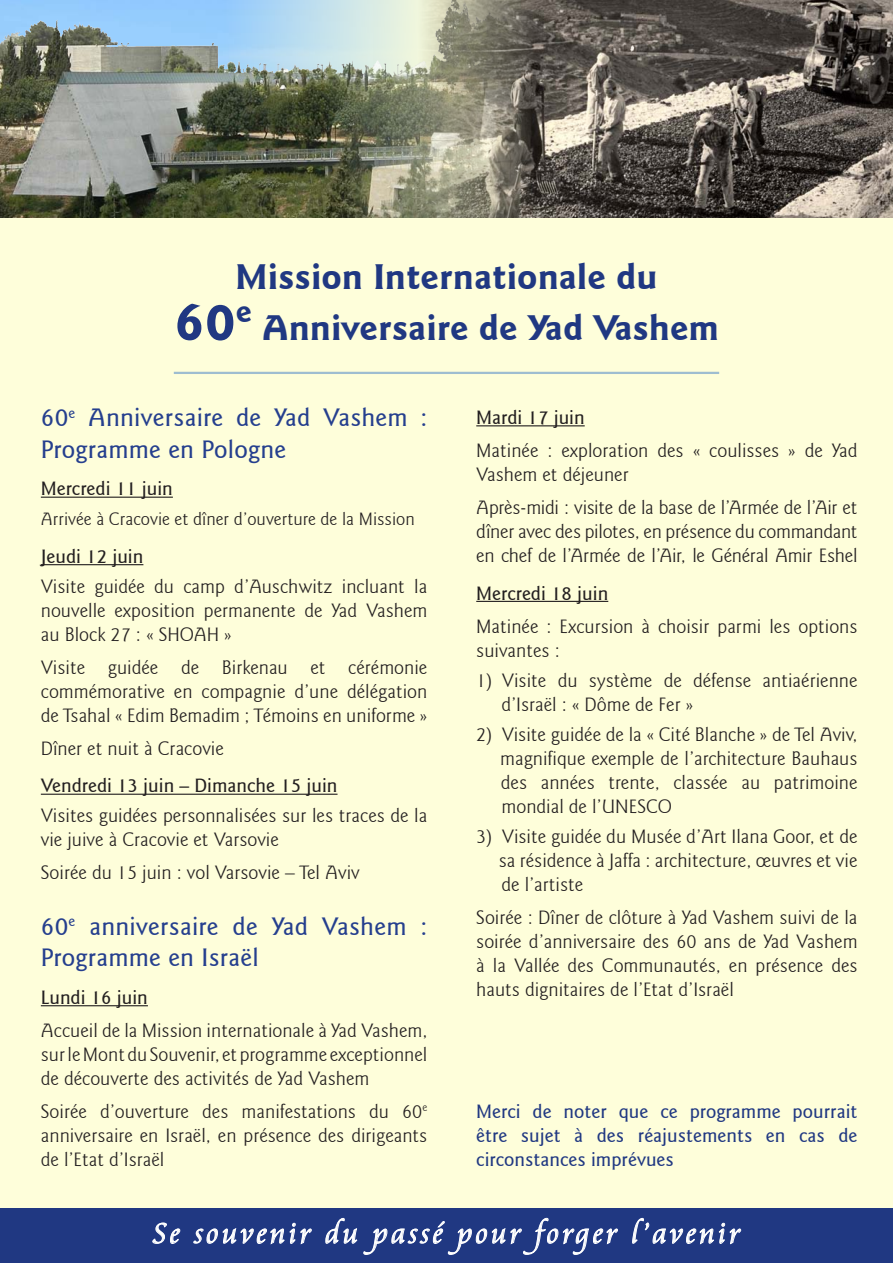
<style>
.page{position:relative;width:893px;height:1263px;background:#fefeda}
.page>*{position:absolute;margin:0;border:0;box-sizing:border-box;transform-origin:0 0}
.t1{font:700 54px "Goudy Sans IT Cby BT";color:#203882}
.t2{font:700 36px "Goudy Sans IT Cby BT";color:#203882}
.t3{font:300 31.5px "Cataneo BT";letter-spacing:.1em;color:#fff}
.t4{font:700 31.5px "Goudy Sans IT Cby BT";color:#203882}
.t5{font:500 25.5px/31.5px "Goudy Sans IT Cby BT";letter-spacing:.01em;color:#253f8e}
.t6{font:300 19.5px/24px "Goudy Sans IT Cby BT";color:#231f20}
.t7{font:500 19.5px "Goudy Sans IT Cby BT";color:#231f20}
.t8{font:500 19.5px/24px "Goudy Sans IT Cby BT";color:#203882}
.t9{font:300 18px "Goudy Sans IT Cby BT";color:#231f20}
.t10{font:500 14.85px "Goudy Sans IT Cby BT";color:#253f8e}
.t11{font:300 11.4px "Goudy Sans IT Cby BT";color:#231f20}
</style>
<div class="page">
<div style="left:0;top:1209px;width:893px;height:54px;background:#203882"></div>
<img style="left:0;top:0;width:373px;height:218px">
<img style="left:373px;top:0;width:520px;height:218px">
<svg style="left:152px;top:1222px;width:29px;height:22px"></svg>
<svg style="left:193px;top:1222px;width:119px;height:23px"></svg>
<svg style="left:325px;top:1217px;width:293px;height:38px"></svg>
<svg style="left:632px;top:1217px;width:109px;height:28px"></svg>
<hr style="left:41px;top:497px;width:132px;height:1px;background:#231f20">
<hr style="left:41px;top:564px;width:102px;height:1px;background:#231f20">
<hr style="left:41px;top:794px;width:297px;height:1px;background:#231f20">
<hr style="left:41px;top:1005px;width:107px;height:1px;background:#231f20">
<hr style="left:476px;top:425px;width:109px;height:1px;background:#231f20">
<hr style="left:476px;top:601px;width:132px;height:1px;background:#231f20">
<hr style="left:174px;top:372px;width:545px;height:2px;background:#9ebdd0">
<h2 class="t2" style="left:236px;top:254px;width:423px">Mission Internationale du</h2>
<h3 class="t4" style="left:236px;top:291px;width:18px">e</h3>
<h1 class="t1" style="left:174px;top:287px;width:63px">60</h1>
<h2 class="t2" style="left:262px;top:305px;width:458px">Anniversaire de Yad Vashem</h2>
<h3 class="t5" style="left:236px;top:402px;width:27px">de</h3>
<h3 class="t5" style="left:274px;top:402px;width:38px">Yad</h3>
<h3 class="t5" style="left:323px;top:402px;width:86px">Vashem</h3>
<h3 class="t5" style="left:41px;top:402px;width:247px;text-indent:47px">Anniversaire<br>Programme en Pologne</h3>
<p class="t7" style="left:41px;top:477px;width:134px">Mercredi 11 juin</p>
<p class="t9" style="left:41px;top:508px;width:375px">Arrivée à Cracovie et dîner ’d ouverture de la Mission</p>
<p class="t7" style="left:41px;top:544px;width:104px">Jeudi 12 juin</p>
<h3 class="t5" style="left:41px;top:402px;width:29px">60</h3>
<h3 class="t5" style="left:421px;top:402px;width:8px">:</h3>
<p class="t10" style="left:69px;top:404px;width:8px">e</p>
<p class="t6" style="left:41px;top:574px;width:46px">Visite</p>
<p class="t6" style="left:94px;top:574px;width:52px">guidée</p>
<p class="t6" style="left:154px;top:574px;width:21px">du</p>
<p class="t6" style="left:183px;top:574px;width:43px">camp</p>
<p class="t6" style="left:234px;top:574px;width:100px">’d Auschwitz</p>
<p class="t6" style="left:342px;top:574px;width:65px">incluant</p>
<p class="t6" style="left:414px;top:574px;width:15px">la</p>
<p class="t6" style="left:41px;top:598px;width:193px">nouvelle<br>au Block 27 : « SHOAH «</p>
<p class="t6" style="left:115px;top:598px;width:82px">exposition</p>
<p class="t6" style="left:204px;top:598px;width:93px">permanente</p>
<p class="t6" style="left:305px;top:598px;width:20px">de</p>
<p class="t6" style="left:332px;top:598px;width:27px">Yad</p>
<p class="t6" style="left:366px;top:598px;width:63px">Vashem</p>
<p class="t6" style="left:41px;top:655px;width:46px">Visite</p>
<p class="t6" style="left:108px;top:655px;width:52px">guidée</p>
<p class="t6" style="left:181px;top:655px;width:20px">de</p>
<p class="t6" style="left:222px;top:655px;width:67px">Birkenau</p>
<p class="t6" style="left:310px;top:655px;width:17px">et</p>
<p class="t6" style="left:348px;top:655px;width:81px">cérémonie</p>
<p class="t6" style="left:294px;top:679px;width:45px">’d une</p>
<p class="t6" style="left:347px;top:679px;width:82px">délégation</p>
<p class="t6" style="left:41px;top:679px;width:388px">commémorative<br>de Tsahal « Edim Bemadim ; Témoins en uniforme «</p>
<p class="t6" style="left:41px;top:736px;width:185px">Dîner et nuit à Cracovie</p>
<p class="t7" style="left:41px;top:774px;width:298px">Vendredi 13 juin – Dimanche 15 juin</p>
<p class="t6" style="left:41px;top:804px;width:388px">Visites guidées personnalisées sur les traces de la vie juive à Cracovie et Varsovie</p>
<p class="t6" style="left:41px;top:861px;width:320px">Soirée du 15 juin : vol Varsovie – Tel Aviv</p>
<p class="t10" style="left:69px;top:912px;width:8px">e</p>
<p class="t6" style="left:202px;top:679px;width:85px">compagnie</p>
<p class="t6" style="left:174px;top:679px;width:20px">en</p>
<h3 class="t5" style="left:233px;top:910px;width:27px">de</h3>
<h3 class="t5" style="left:272px;top:910px;width:38px">Yad</h3>
<h3 class="t5" style="left:322px;top:910px;width:86px">Vashem</h3>
<h3 class="t5" style="left:41px;top:910px;width:220px;text-align:center">anniversaire<br>Programme en Israël</h3>
<p class="t7" style="left:41px;top:985px;width:109px">Lundi 16 juin</p>
<p class="t6" style="left:41px;top:1018px;width:388px;text-align:justify">Accueil de la Mission internationale à Yad Vashem, surleMontduSouvenir et, programmeexceptionnel de découverte des activités de Yad Vashem</p>
<p class="t11" style="left:422px;top:1100px;width:6px">e</p>
<h3 class="t5" style="left:41px;top:910px;width:29px">60</h3>
<h3 class="t5" style="left:420px;top:910px;width:8px">:</h3>
<p class="t6" style="left:242px;top:1099px;width:116px">manifestations</p>
<p class="t6" style="left:100px;top:1099px;width:90px">’d ouverture</p>
<p class="t6" style="left:202px;top:1099px;width:28px">des</p>
<p class="t6" style="left:369px;top:1099px;width:21px">du</p>
<p class="t6" style="left:41px;top:1099px;width:388px">Soirée<br>anniversaire en Israël, en présence des dirigeants de ’l Etat ’d Israël</p>
<p class="t6" style="left:402px;top:1099px;width:22px">60</p>
<p class="t7" style="left:476px;top:405px;width:110px">Mardi 17 juin</p>
<p class="t6" style="left:561px;top:439px;width:89px">exploration</p>
<p class="t6" style="left:657px;top:439px;width:28px">des</p>
<p class="t6" style="left:709px;top:439px;width:71px">coulisses</p>
<p class="t6" style="left:805px;top:439px;width:20px">de</p>
<p class="t6" style="left:832px;top:439px;width:27px">Yad</p>
<p class="t6" style="left:476px;top:439px;width:154px">Matinée<br>Vashem et déjeuner</p>
<p class="t6" style="left:476px;top:496px;width:383px;text-align:justify">Après-midi : visite de la base de ’l Armée de ’l Air et dîner avec des pilotes, en présence du commandant en chef de ’l Armée de ’l Air le, Général Amir Eshel</p>
<p class="t7" style="left:476px;top:581px;width:134px">Mercredi 18 juin</p>
<p class="t6" style="left:476px;top:614px;width:383px">Matinée : Excursion à choisir parmi les options suivantes :</p>
<p class="t6" style="left:763px;top:668px;width:96px">antiaérienne</p>
<p class="t6" style="left:547px;top:439px;width:7px">:</p>
<p class="t6" style="left:693px;top:439px;width:9px">«</p>
<p class="t6" style="left:788px;top:439px;width:9px">»</p>
<p class="t6" style="left:693px;top:668px;width:60px">défense</p>
<p class="t6" style="left:558px;top:668px;width:21px">du</p>
<p class="t6" style="left:664px;top:668px;width:20px">de</p>
<p class="t6" style="left:589px;top:668px;width:65px">système</p>
<p class="t6" style="left:476px;top:668px;width:18px">1)</p>
<p class="t6" style="left:502px;top:668px;width:46px">Visite</p>
<p class="t6" style="left:476px;top:722px;width:18px">2)</p>
<p class="t6" style="left:476px;top:824px;width:18px">3)</p>
<p class="t6" style="left:501px;top:689px;width:358px;line-height:30px">’d Israël : « Dôme de Fer «<br>Visite guidée de la « Cité Blanche » de Tel Aviv,</p>
<p class="t6" style="left:500px;top:746px;width:359px;text-align:right">magnifique exemple de ’l architecture Bauhaus patrimoine</p>
<p class="t6" style="left:501px;top:770px;width:173px">des<br>mondial de ’l UNESCO</p>
<p class="t6" style="left:502px;top:824px;width:357px">Visite guidée du Musée ’d Art Ilana Goor, et de</p>
<p class="t6" style="left:673px;top:770px;width:56px">classée</p>
<p class="t6" style="left:541px;top:770px;width:55px">années</p>
<p class="t6" style="left:608px;top:770px;width:53px">trente,</p>
<p class="t6" style="left:741px;top:770px;width:20px">au</p>
<p class="t6" style="left:499px;top:848px;width:360px">sa résidence à Jaffa : architecture, œuvres et vie de ’l artiste</p>
<p class="t6" style="left:476px;top:905px;width:383px;text-align:justify">Soirée : Dîner de clôture à Yad Vashem suivi de la soirée ’d anniversaire des 60 ans de Yad Vashem à la Vallée des Communautés, en présence des hauts dignitaires de ’l Etat ’d Israël</p>
<p class="t8" style="left:476px;top:1100px;width:46px">Merci</p>
<p class="t8" style="left:533px;top:1100px;width:21px">de</p>
<p class="t8" style="left:564px;top:1100px;width:45px">noter</p>
<p class="t8" style="left:619px;top:1100px;width:31px">que</p>
<p class="t8" style="left:660px;top:1100px;width:19px">ce</p>
<p class="t8" style="left:690px;top:1100px;width:93px">programme</p>
<p class="t8" style="left:793px;top:1100px;width:66px">pourrait</p>
<p class="t8" style="left:597px;top:1124px;width:29px">des</p>
<p class="t8" style="left:476px;top:1124px;width:199px">être<br>circonstances imprévues</p>
<p class="t8" style="left:574px;top:1124px;width:10px">à</p>
<p class="t8" style="left:638px;top:1124px;width:116px">réajustements</p>
<p class="t8" style="left:521px;top:1124px;width:41px">sujet</p>
<p class="t8" style="left:766px;top:1124px;width:21px">en</p>
<p class="t8" style="left:799px;top:1124px;width:27px">cas</p>
<p class="t8" style="left:838px;top:1124px;width:21px">de</p>
<h3 class="t3" style="left:153px;top:1213px;width:29px">Se</h3>
<h3 class="t3" style="left:195px;top:1213px;width:118px">souvenir</h3>
<h3 class="t3" style="left:535px;top:1213px;width:83px">forger</h3>
<h3 class="t3" style="left:325px;top:1213px;width:35px">du</h3>
<h3 class="t3" style="left:373px;top:1213px;width:71px">passé</h3>
<h3 class="t3" style="left:458px;top:1213px;width:65px">pour</h3>
<h3 class="t3" style="left:632px;top:1213px;width:110px">’l avenir</h3>
</div>
